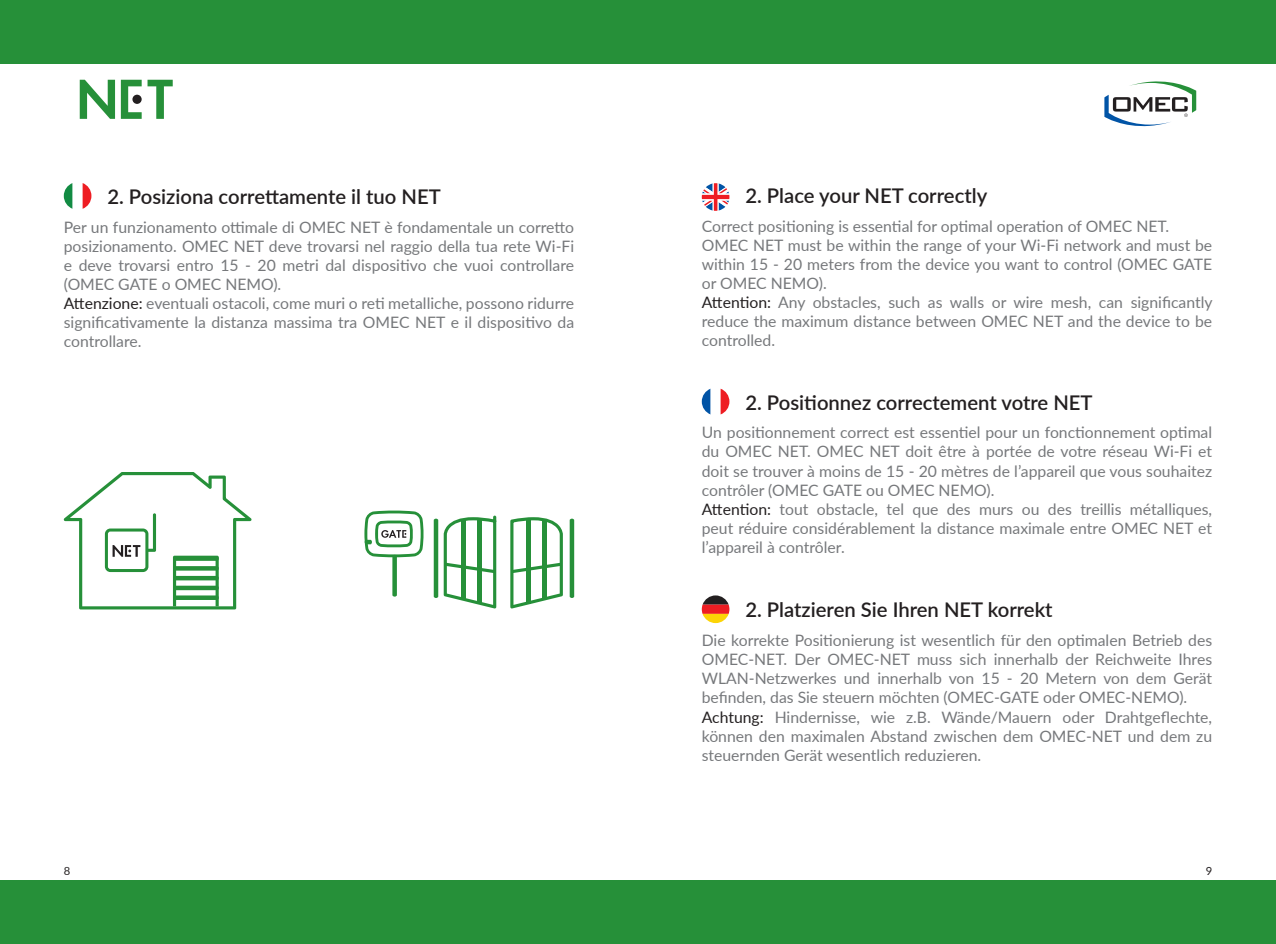
<style>
.page{position:relative;width:1276px;height:944px;background:#fff}
.page>*{position:absolute;margin:0;border:0;box-sizing:border-box;transform-origin:0 0}
.t1{font:600 20.25px "Lato";color:#231f20}
.t2{font:15.75px/19.1px "Lato";color:#76787b}
.t3{font:11.25px "Lato";color:#231f20}
.s1{color:#231f20}
</style>
<div class="page">
<svg style="left:702px;top:595px;width:27px;height:28px"></svg>
<svg style="left:702px;top:388px;width:27px;height:27px"></svg>
<svg style="left:702px;top:183px;width:27px;height:28px"></svg>
<svg style="left:64px;top:183px;width:27px;height:26px"></svg>
<div style="left:0;top:880px;width:1276px;height:64px;background:#269039"></div>
<div style="left:0;top:0;width:1276px;height:64px;background:#269039"></div>
<svg style="left:80px;top:80px;width:35px;height:39px"></svg>
<svg style="left:121px;top:80px;width:52px;height:39px"></svg>
<svg style="left:1104px;top:81px;width:92px;height:46px"></svg>
<svg style="left:64px;top:472px;width:188px;height:137px"></svg>
<hr style="left:434px;top:519px;width:4px;height:79px;background:#269039;border-radius:2px">
<hr style="left:570px;top:519px;width:4px;height:79px;background:#269039;border-radius:2px">
<svg style="left:510px;top:517px;width:53px;height:92px"></svg>
<svg style="left:444px;top:516px;width:52px;height:93px"></svg>
<div style="left:392px;top:555px;width:5px;height:42px;background:#269039;border-radius:2px"></div>
<svg style="left:364px;top:510px;width:60px;height:48px"></svg>
<p class="t1" style="left:107px;top:182px;width:335px">2. Posiziona correttamente il tuo NET</p>
<p class="t2" style="left:64px;top:217px;width:512px">Per un funzionamento ottimale di OMEC NET è fondamentale un corretto posizionamento. OMEC NET deve trovarsi nel raggio della tua rete Wi-Fi e deve trovarsi entro 15 - 20 metri dal dispositivo che vuoi controllare (OMEC GATE o OMEC NEMO).<br><span class="s1">Attenzione:</span> eventuali ostacoli, come muri o reti metalliche, possono ridurre significativamente la distanza massima tra OMEC NET e il dispositivo da controllare.</p>
<p class="t1" style="left:745px;top:181px;width:243px">2. Place your NET correctly</p>
<p class="t2" style="left:702px;top:216px;width:512px">Correct positioning is essential for optimal operation of OMEC NET.<br>OMEC NET must be within the range of your Wi-Fi network and must be within 15 - 20 meters from the device you want to control (OMEC GATE or OMEC NEMO).<br><span class="s1">Attention:</span> Any obstacles, such as walls or wire mesh, can significantly reduce the maximum distance between OMEC NET and the device to be controlled.</p>
<p class="t1" style="left:745px;top:388px;width:349px">2. Positionnez correctement votre NET</p>
<p class="t2" style="left:702px;top:422px;width:512px">Un positionnement correct est essentiel pour un fonctionnement optimal du OMEC NET. OMEC NET doit être à portée de votre réseau Wi-Fi et doit se trouver à moins de 15 - 20 mètres de l’appareil que vous souhaitez contrôler (OMEC GATE ou OMEC NEMO).<br><span class="s1">Attention:</span> tout obstacle, tel que des murs ou des treillis métalliques, peut réduire considérablement la distance maximale entre OMEC NET et l’appareil à contrôler.</p>
<p class="t1" style="left:745px;top:595px;width:309px">2. Platzieren Sie Ihren NET korrekt</p>
<p class="t2" style="left:702px;top:630px;width:512px">Die korrekte Positionierung ist wesentlich für den optimalen Betrieb des OMEC-NET. Der OMEC-NET muss sich innerhalb der Reichweite Ihres WLAN-Netzwerkes und innerhalb von 15 - 20 Metern von dem Gerät befinden, das Sie steuern möchten (OMEC-GATE oder OMEC-NEMO).<br><span class="s1">Achtung:</span> Hindernisse, wie z.B. Wände/Mauern oder Drahtgeflechte, können den maximalen Abstand zwischen dem OMEC-NET und dem zu steuernden Gerät wesentlich reduzieren.</p>
<p class="t3" style="left:64px;top:863px;width:8px">8</p>
<p class="t3" style="left:1205px;top:863px;width:8px">9</p>
</div>
